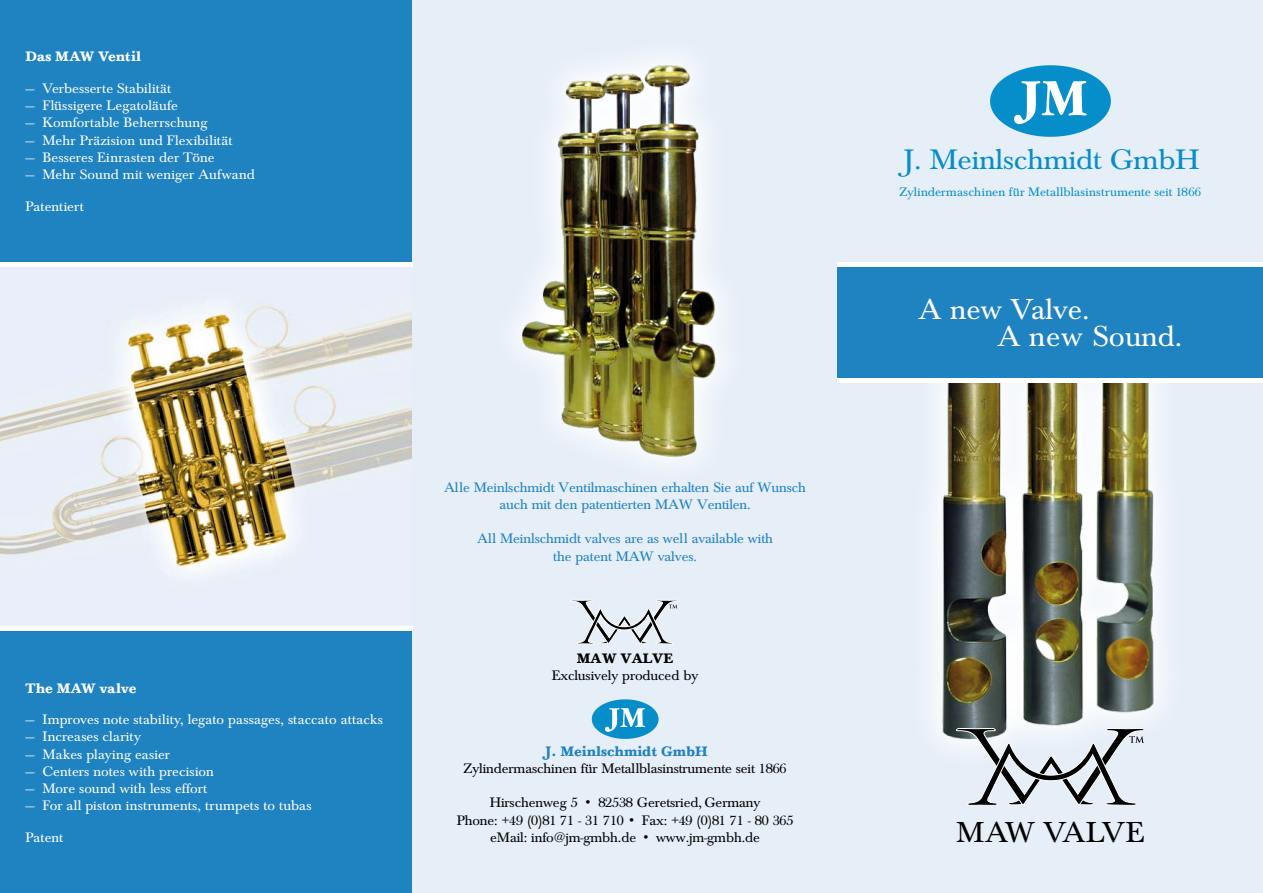
<style>
.page{position:relative;width:1263px;height:893px;background:#fff}
.page>*{position:absolute;margin:0;border:0;box-sizing:border-box;transform-origin:0 0}
.t1{font:expanded 30px "New Baskerville";color:#fff;scale:.7 1}
.t2{font:expanded 30px "New Baskerville";letter-spacing:-.025em;color:#000;scale:.7 1}
.t3{font:expanded 29.25px "New Baskerville";letter-spacing:-.01em;color:#068eca;scale:.72 1}
.t4{font:expanded 14.25px "New Baskerville";letter-spacing:.015em;color:#fff;scale:2 1}
.t5{font:expanded 14.25px "New Baskerville";letter-spacing:-.01em;color:#000;scale:.7 1}
.t6{font:expanded 14.25px "New Baskerville";letter-spacing:-.01em;color:#1f82c1;scale:.7 1}
.t7{font:700 expanded 14.25px "New Baskerville";letter-spacing:-.005em;color:#fff;scale:.65 1}
.t8{font:700 expanded 14.25px "New Baskerville";letter-spacing:-.01em;color:#1f82c1;scale:.65 1}
.t9{font:expanded 14.25px "New Baskerville";letter-spacing:.015em;color:#fff;scale:.7 1}
.t10{font:700 expanded 14.25px "New Baskerville";letter-spacing:-.01em;color:#000;scale:.65 1}
.t11{font:expanded 12.75px "New Baskerville";letter-spacing:.02em;color:#068eca;scale:.7 1}
.s1{font-family:"Arial";font-stretch:normal}
</style>
<div class="page">
<div style="left:0;top:0;width:412px;height:264px;background:#1f82c1"></div>
<div style="left:0;top:629px;width:412px;height:264px;background:#1f82c1"></div>
<img style="left:0;top:267px;width:412px;height:359px">
<div style="left:412px;top:0;width:426px;height:893px;background:#e6eef8"></div>
<div style="left:838px;top:0;width:425px;height:893px;background:#e6eef8"></div>
<img style="left:921px;top:382px;width:254px;height:364px">
<div style="left:838px;top:265px;width:425px;height:114px;background:#1f82c1"></div>
<svg style="left:990px;top:65px;width:121px;height:72px"></svg>
<hr style="left:838px;top:262px;width:425px;height:4px;background:#fff">
<svg style="left:571px;top:600px;width:107px;height:45px"></svg>
<svg style="left:592px;top:699px;width:66px;height:40px"></svg>
<svg style="left:955px;top:727px;width:190px;height:79px"></svg>
<hr style="left:838px;top:378px;width:425px;height:4px;background:#fff">
<img style="left:518px;top:61px;width:202px;height:398px">
<hr style="left:0;top:262px;width:412px;height:4px;background:#fff">
<hr style="left:0;top:627px;width:412px;height:4px;background:#fff">
<p class="t7" style="left:26px;top:48px;width:180px">Das MAW Ventil</p>
<p class="t4" style="left:26px;top:80px;width:74px">- Verbesserte Stabilität</p>
<p class="t4" style="left:26px;top:98px;width:78px">- Flüssigere Legatoläufe</p>
<p class="t4" style="left:26px;top:115px;width:92px">- Komfortable Beherrschung</p>
<p class="t4" style="left:26px;top:132px;width:105px">- Mehr Präzision und Flexibilität</p>
<p class="t4" style="left:26px;top:149px;width:96px">- Besseres Einrasten der Töne</p>
<p class="t4" style="left:26px;top:167px;width:116px">- Mehr Sound mit weniger Aufwand</p>
<p class="t9" style="left:26px;top:198px;width:84px">Patentiert</p>
<p class="t7" style="left:26px;top:679px;width:173px">The MAW valve</p>
<p class="t4" style="left:26px;top:712px;width:180px">- Improves note stability, legato passages, staccato attacks</p>
<p class="t4" style="left:26px;top:729px;width:59px">- Increases clarity</p>
<p class="t4" style="left:26px;top:746px;width:74px">- Makes playing easier</p>
<p class="t4" style="left:26px;top:763px;width:96px">- Centers notes with precision</p>
<p class="t4" style="left:26px;top:781px;width:92px">- More sound with less effort</p>
<p class="t4" style="left:26px;top:798px;width:145px">- For all piston instruments, trumpets to tubas</p>
<p class="t9" style="left:26px;top:829px;width:55px">Patent</p>
<p class="t6" style="left:444px;top:479px;width:518px">Al le Meinlschmidt Ventilmaschinen erhalten Sie auf Wunsch</p>
<p class="t6" style="left:499px;top:496px;width:361px">auch mit den patentierten MAW Ventilen.</p>
<p class="t6" style="left:477px;top:531px;width:424px">Al l Meinlschmidt valves are as wel l available with</p>
<p class="t6" style="left:553px;top:548px;width:207px">the patent MAW valves.</p>
<p class="t10" style="left:577px;top:649px;width:150px">MAW VALVE</p>
<p class="t5" style="left:552px;top:667px;width:211px">Exclusively produced by</p>
<p class="t8" style="left:542px;top:742px;width:256px">J. Meinlschmidt GmbH</p>
<p class="t5" style="left:464px;top:760px;width:463px">Zylindermaschinen für Metallblasinstrumente seit 1866</p>
<p class="t5" style="left:490px;top:795px;width:388px">Hirschenweg 5 <span class="s1">•</span> 82538 Geretsried, Germany</p>
<p class="t5" style="left:457px;top:812px;width:482px">Phone: +49 (0)81 71 - 31 710 <span class="s1">•</span> Fax: +49 (0)81 71 - 80 365</p>
<p class="t5" style="left:490px;top:829px;width:387px">eMail: info@jm-gmbh.de <span class="s1">•</span> www.jm-gmbh.de</p>
<p class="t3" style="left:904px;top:144px;width:412px">J. Meinlschmidt GmbH</p>
<p class="t11" style="left:899px;top:185px;width:432px">Zylindermaschinen für Metallblasinstrumente seit 1866</p>
<p class="t1" style="left:918px;top:293px;width:246px">A new Valve.</p>
<p class="t1" style="left:997px;top:320px;width:265px">A new Sound.</p>
<p class="t2" style="left:956px;top:816px;width:270px">MAW VALVE</p>
</div>
